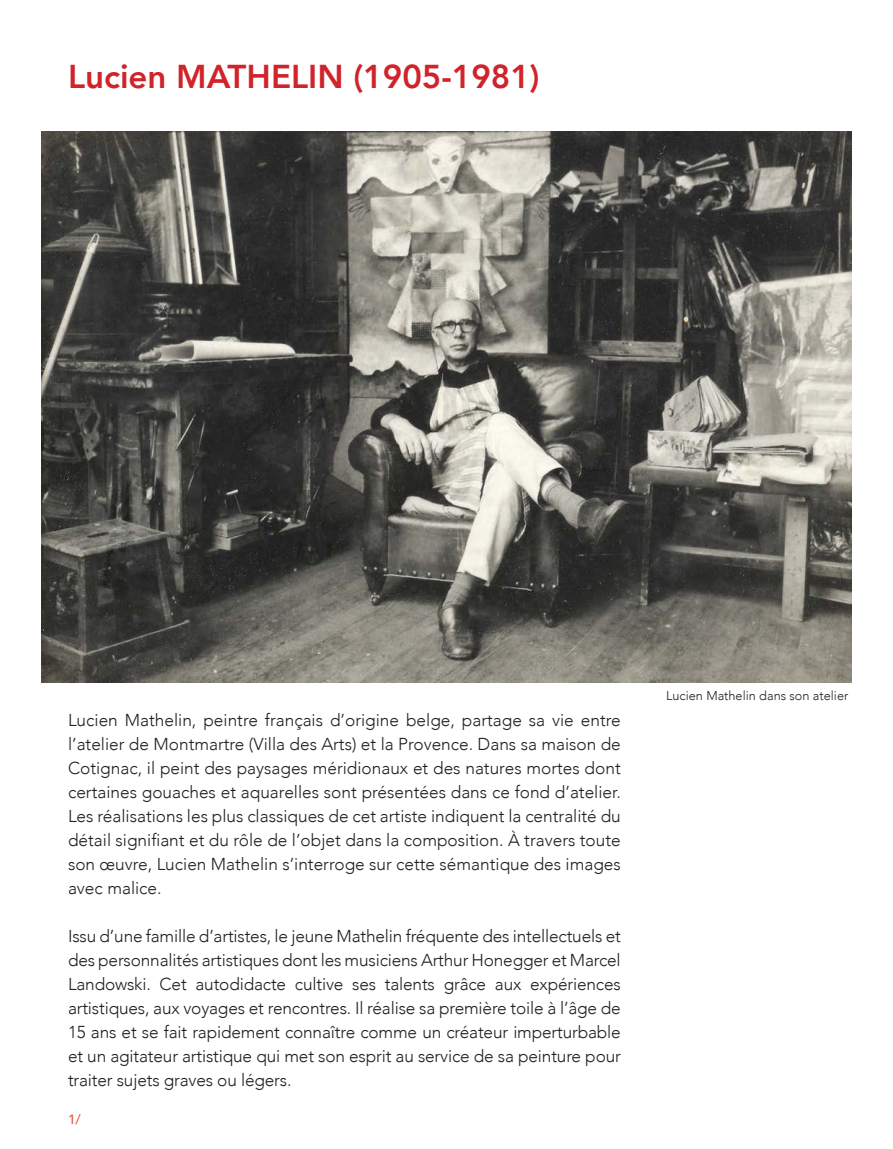
<style>
.page{position:relative;width:893px;height:1149px;background:#fff}
.page>*{position:absolute;margin:0;border:0;box-sizing:border-box;transform-origin:0 0}
.t1{font:800 33px "Avenir";color:#d1232a}
.t2{font:300 17.25px/24px "Avenir";letter-spacing:-.01em;color:#231f20;text-align:justify}
.t3{font:500 13.5px "Avenir";color:#d95842}
.t4{font:300 12.75px "Avenir";color:#231f20}
</style>
<div class="page">
<img style="left:42px;top:132px;width:809px;height:550px">
<p class="t1" style="left:68px;top:51px;width:473px">Lucien MATHELIN (1905-1981)</p>
<p class="t2" style="left:68px;top:707px;width:554px">Lucien Mathelin, peintre français d’origine belge, partage sa vie entre l’atelier de Montmartre (Villa des Arts) et la Provence. Dans sa maison de Cotignac, il peint des paysages méridionaux et des natures mortes dont certaines gouaches et aquarelles sont présentées dans ce fond d’atelier.<br>Les réalisations les plus classiques de cet artiste indiquent la centralité du détail signifiant et du rôle de l’objet dans la composition. À travers toute son œuvre, Lucien Mathelin s’interroge sur cette sémantique des images avec malice.</p>
<p class="t2" style="left:68px;top:923px;width:554px">Issu d’une famille d’artistes, le jeune Mathelin fréquente des intellectuels et des personnalités artistiques dont les musiciens Arthur Honegger et Marcel Landowski. Cet autodidacte cultive ses talents grâce aux expériences artistiques, aux voyages et rencontres. Il réalise sa première toile à l’âge de 15 ans et se fait rapidement connaître comme un créateur imperturbable et un agitateur artistique qui met son esprit au service de sa peinture pour traiter sujets graves ou légers.</p>
<p class="t3" style="left:68px;top:1107px;width:14px">1/</p>
<p class="t4" style="left:666px;top:688px;width:184px">Lucien Mathelin dans son atelier</p>
</div>
